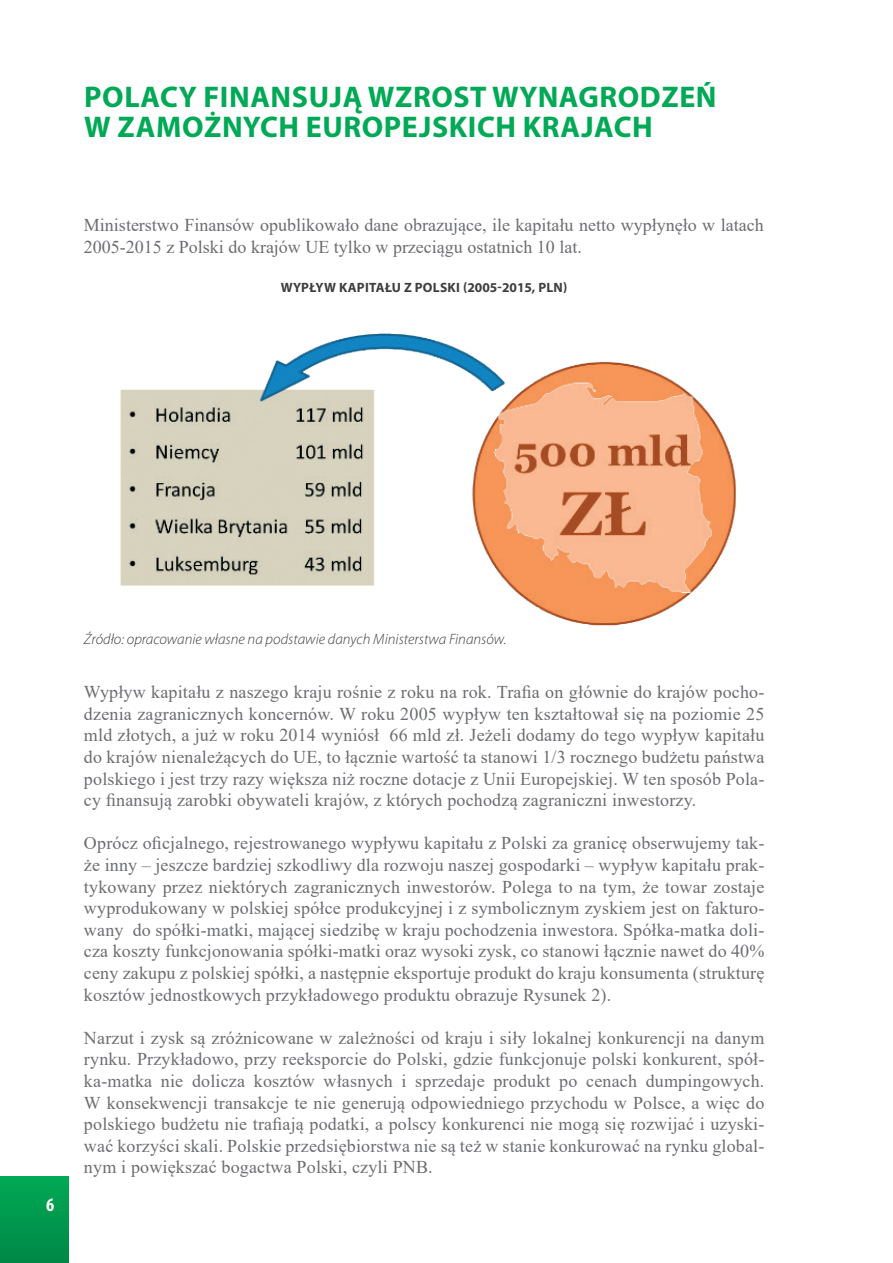
<style>
.page{position:relative;width:893px;height:1263px;background:#fff}
.page>*{position:absolute;margin:0;border:0;box-sizing:border-box;transform-origin:0 0}
.t1{font:700 30px/30px "Myriad Pro";letter-spacing:.02em;color:#00a955}
.t2{font:700 condensed 19.05px "Myriad Pro";color:#fff}
.t3{font:18px/21.6px "Times New Roman";letter-spacing:.01em;color:#6c6d70;text-align:justify}
.t4{font:italic 300 15px "Myriad Pro";color:#3e3e3f}
.t5{font:700 13.5px "Myriad Pro";letter-spacing:.02em;color:#3e3e3f}
</style>
<div class="page">
<div style="left:0;top:1177px;width:68px;height:86px;background:linear-gradient(to bottom,#00a955,#008846)"></div>
<img style="left:120px;top:333px;width:616px;height:293px">
<h1 class="t1" style="left:84px;top:81px;width:634px">POLACY FINANSUJĄ WZROST WYNAGRODZEŃ<br>W ZAMOŻNYCH EUROPEJSKICH KRAJACH</h1>
<p class="t3" style="left:84px;top:214px;width:681px">Ministerstwo Finansów opublikowało dane obrazujące, ile kapitału netto wypłynęło w latach<br>2005-2015 z Polski do krajów UE tylko w przeciągu ostatnich 10 lat.</p>
<p class="t5" style="left:281px;top:278px;width:288px">WYPŁYW KAPITAŁU Z POLSKI (2005-2015, PLN)</p>
<p class="t2" style="left:46px;top:1193px;width:10px">6</p>
<p class="t4" style="left:84px;top:630px;width:424px">Źródło: opracowanie własne na podstawie danych Ministerstwa Finansów.</p>
<p class="t3" style="left:84px;top:681px;width:682px">Wypływ kapitału z naszego kraju rośnie z roku na rok. Trafia on głównie do krajów pocho&shy;dzenia zagranicznych koncernów. W roku 2005 wypływ ten kształtował się na poziomie 25 mld złotych, a już w roku 2014 wyniósł 66 mld zł. Jeżeli dodamy do tego wypływ kapitału do krajów nienależących do UE, to łącznie wartość ta stanowi 1/3 rocznego budżetu państwa polskiego i jest trzy razy większa niż roczne dotacje z Unii Europejskiej. W ten sposób Pola&shy;cy finansują zarobki obywateli krajów, z których pochodzą zagraniczni inwestorzy.</p>
<p class="t3" style="left:84px;top:832px;width:682px">Oprócz oficjalnego, rejestrowanego wypływu kapitału z Polski za granicę obserwujemy tak&shy;że inny – jeszcze bardziej szkodliwy dla rozwoju naszej gospodarki – wypływ kapitału prak&shy;tykowany przez niektórych zagranicznych inwestorów. Polega to na tym, że towar zostaje wyprodukowany w polskiej spółce produkcyjnej i z symbolicznym zyskiem jest on fakturo&shy;wany do spółki-matki, mającej siedzibę w kraju pochodzenia inwestora. Spółka-matka doli&shy;cza koszty funkcjonowania spółki-matki oraz wysoki zysk, co stanowi łącznie nawet do 40% ceny zakupu z polskiej spółki, a następnie eksportuje produkt do kraju konsumenta (strukturę kosztów jednostkowych przykładowego produktu obrazuje Rysunek 2).</p>
<p class="t3" style="left:84px;top:1026px;width:682px">Narzut i zysk są zróżnicowane w zależności od kraju i siły lokalnej konkurencji na danym rynku. Przykładowo, przy reeksporcie do Polski, gdzie funkcjonuje polski konkurent, spół&shy;ka-matka nie dolicza kosztów własnych i sprzedaje produkt po cenach dumpingowych.<br>W konsekwencji transakcje te nie generują odpowiedniego przychodu w Polsce, a więc do polskiego budżetu nie trafiają podatki, a polscy konkurenci nie mogą się rozwijać i uzyski&shy;wać korzyści skali. Polskie przedsiębiorstwa nie są też w stanie konkurować na rynku global&shy;nym i powiększać bogactwa Polski, czyli PNB.</p>
</div>
